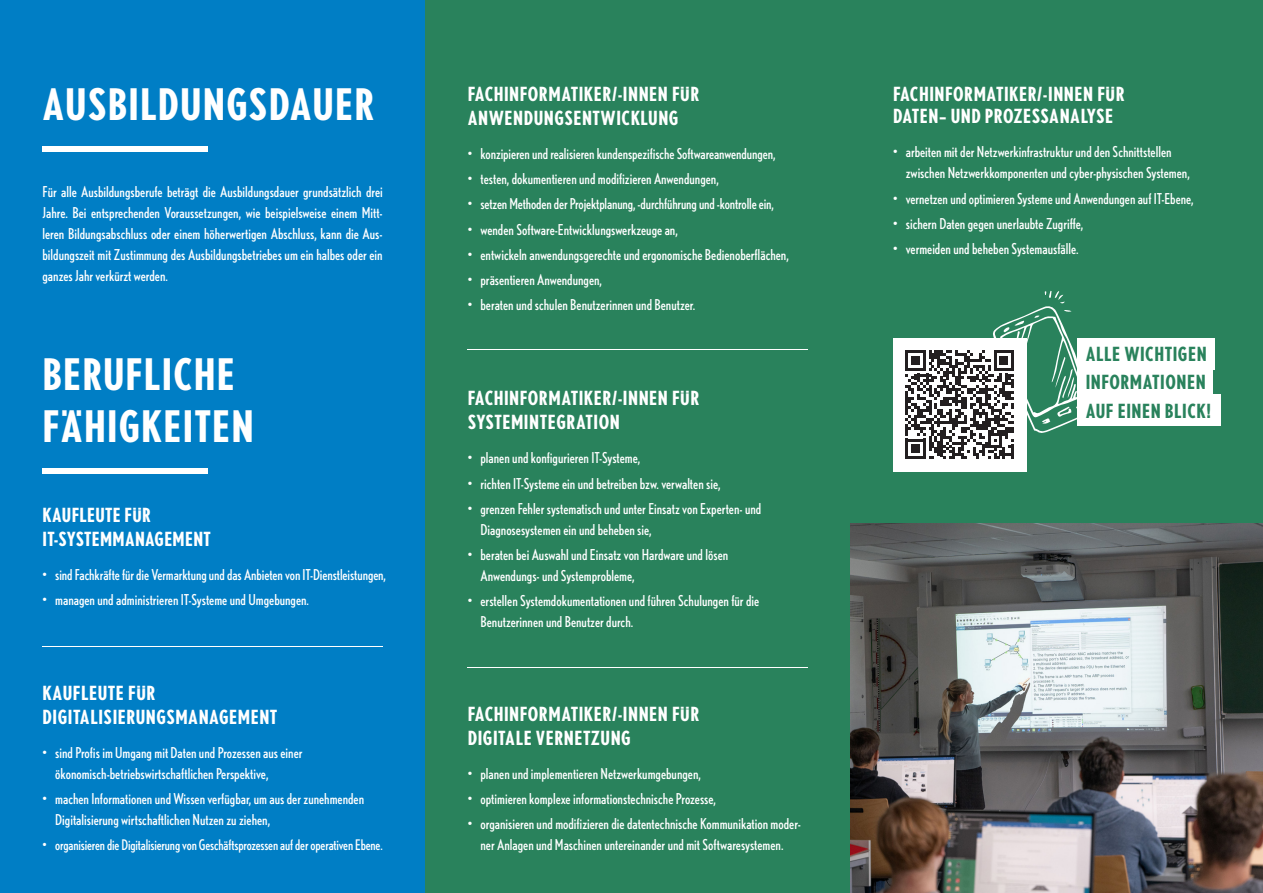
<style>
.page{position:relative;width:1263px;height:893px;background:#007ec5}
.page>*{position:absolute;margin:0;border:0;box-sizing:border-box;transform-origin:0 0}
.t1{font:700 condensed 43.5px/52.2px "Nobel";letter-spacing:.025em;color:#fff}
.t2{font:700 condensed 19.5px/24px "Nobel";letter-spacing:.025em;color:#fff}
.t3{font:700 condensed 19.5px/28.5px "Nobel";letter-spacing:.025em;color:#29825c}
.t4{font:condensed 15px/21px "Nobel";color:#fff}
.t5{font:condensed 14.7px "Nobel";letter-spacing:-.01em;color:#fff}
</style>
<div class="page">
<div style="left:425px;top:0;width:838px;height:893px;background:#29825c"></div>
<img style="left:850px;top:523px;width:413px;height:370px">
<div style="left:893px;top:338px;width:133px;height:133px;background:#fff"></div>
<svg style="left:905px;top:291px;width:172px;height:168px"></svg>
<hr style="left:1011px;top:445px;width:3px;height:14px;background:#231f20">
<div style="left:43px;top:468px;width:165px;height:6px;background:#fff"></div>
<div style="left:43px;top:146px;width:165px;height:6px;background:#fff"></div>
<hr style="left:468px;top:349px;width:340px;height:1px;background:#fff">
<div style="left:1077px;top:367px;width:136px;height:31px;background:#fff"></div>
<div style="left:1077px;top:338px;width:138px;height:31px;background:#fff"></div>
<div style="left:1077px;top:395px;width:143px;height:31px;background:#fff"></div>
<hr style="left:43px;top:646px;width:340px;height:1px;background:#fff">
<hr style="left:468px;top:667px;width:340px;height:1px;background:#fff">
<h1 class="t1" style="left:43px;top:77px;width:333px">AUSBILDUNGSDAUER</h1>
<p class="t4" style="left:43px;top:181px;width:342px;text-align:justify">Für alle Ausbildungsberufe beträgt die Ausbildungsdauer grundsätzlich drei Jahre. Bei entsprechenden Voraussetzungen, wie beispielsweise einem Mitt&shy;leren Bildungsabschluss oder einem höherwertigen Abschluss, kann die Aus&shy;bildungszeit mit Zustimmung des Ausbildungsbetriebes um ein halbes oder ein ganzes Jahr verkürzt werden.</p>
<h1 class="t1" style="left:43px;top:347px;width:213px">BERUFLICHE<br>FÄHIGKEITEN</h1>
<h2 class="t2" style="left:43px;top:502px;width:170px">KAUFLEUTE FÜR<br>IT-SYSTEMMANAGEMENT</h2>
<p class="t4" style="left:43px;top:564px;width:345px">• sind Fachkräfte für die Vermarktung und das Anbieten von IT-Dienstleistungen,</p>
<p class="t4" style="left:43px;top:589px;width:268px">• managen und administrieren IT-Systeme und Umgebungen.</p>
<h2 class="t2" style="left:43px;top:680px;width:236px">KAUFLEUTE FÜR<br>DIGITALISIERUNGSMANAGEMENT</h2>
<p class="t4" style="left:55px;top:742px;width:249px;text-indent:-13px">• sind Profis im Umgang mit Daten und Prozessen aus einer ökonomisch-betriebswirtschaftlichen Perspektive,</p>
<p class="t4" style="left:55px;top:788px;width:310px;text-indent:-13px">• machen Informationen und Wissen verfügbar, um aus der zunehmenden<br>Digitalisierung wirtschaftlichen Nutzen zu ziehen,</p>
<p class="t5" style="left:43px;top:837px;width:342px">• organisieren die Digitalisierung von Geschäftsprozessen auf der operativen Ebene.</p>
<h2 class="t2" style="left:468px;top:81px;width:233px">FACHINFORMATIKER/-INNEN FÜR<br>ANWENDUNGSENTWICKLUNG</h2>
<p class="t4" style="left:468px;top:143px;width:309px">• konzipieren und realisieren kundenspezifische Softwareanwendungen,</p>
<p class="t4" style="left:468px;top:168px;width:253px">• testen, dokumentieren und modifizieren Anwendungen,</p>
<p class="t4" style="left:468px;top:193px;width:308px">• setzen Methoden der Projektplanung, -durchführung und -kontrolle ein,</p>
<p class="t4" style="left:468px;top:219px;width:212px">• wenden Software-Entwicklungswerkzeuge an,</p>
<p class="t4" style="left:468px;top:244px;width:323px">• entwickeln anwendungsgerechte und ergonomische Bedienoberflächen,</p>
<p class="t4" style="left:468px;top:269px;width:136px">• präsentieren Anwendungen,</p>
<p class="t4" style="left:468px;top:294px;width:229px">• beraten und schulen Benutzerinnen und Benutzer.</p>
<h2 class="t2" style="left:468px;top:386px;width:233px">FACHINFORMATIKER/-INNEN FÜR<br>SYSTEMINTEGRATION</h2>
<p class="t4" style="left:468px;top:447px;width:174px">• planen und konfigurieren IT-Systeme,</p>
<p class="t4" style="left:468px;top:473px;width:254px">• richten IT-Systeme ein und betreiben bzw. verwalten sie,</p>
<p class="t4" style="left:480px;top:498px;width:282px;text-indent:-13px">• grenzen Fehler systematisch und unter Einsatz von Experten- und<br>Diagnosesystemen ein und beheben sie,</p>
<p class="t4" style="left:480px;top:544px;width:249px;text-indent:-13px">• beraten bei Auswahl und Einsatz von Hardware und lösen<br>Anwendungs- und Systemprobleme,</p>
<p class="t4" style="left:480px;top:590px;width:280px;text-indent:-13px">• erstellen Systemdokumentationen und führen Schulungen für die<br>Benutzerinnen und Benutzer durch.</p>
<h2 class="t2" style="left:468px;top:701px;width:233px">FACHINFORMATIKER/-INNEN FÜR<br>DIGITALE VERNETZUNG</h2>
<p class="t4" style="left:468px;top:763px;width:235px">• planen und implementieren Netzwerkumgebungen,</p>
<p class="t4" style="left:468px;top:788px;width:250px">• optimieren komplexe informationstechnische Prozesse,</p>
<p class="t4" style="left:468px;top:813px;width:335px;text-align:center">• organisieren und modifizieren die datentechnische Kommunikation moder&shy;ner Anlagen und Maschinen untereinander und mit Softwaresystemen.</p>
<h2 class="t2" style="left:893px;top:82px;width:233px;line-height:22.5px">FACHINFORMATIKER/-INNEN FÜR<br>DATEN– UND PROZESSANALYSE</h2>
<p class="t4" style="left:906px;top:141px;width:286px;text-indent:-13px">• arbeiten mit der Netzwerkinfrastruktur und den Schnittstellen zwischen Netzwerkkomponenten und cyber-physischen Systemen,</p>
<p class="t4" style="left:893px;top:188px;width:302px">• vernetzen und optimieren Systeme und Anwendungen auf IT-Ebene,</p>
<p class="t4" style="left:893px;top:213px;width:192px">• sichern Daten gegen unerlaubte Zugriffe,</p>
<p class="t4" style="left:893px;top:238px;width:187px">• vermeiden und beheben Systemausfälle.</p>
<h2 class="t3" style="left:1086px;top:339px;width:127px">ALLE WICHTIGEN<br>INFORMATIONEN<br>AUF EINEN BLICK!</h2>
</div>
